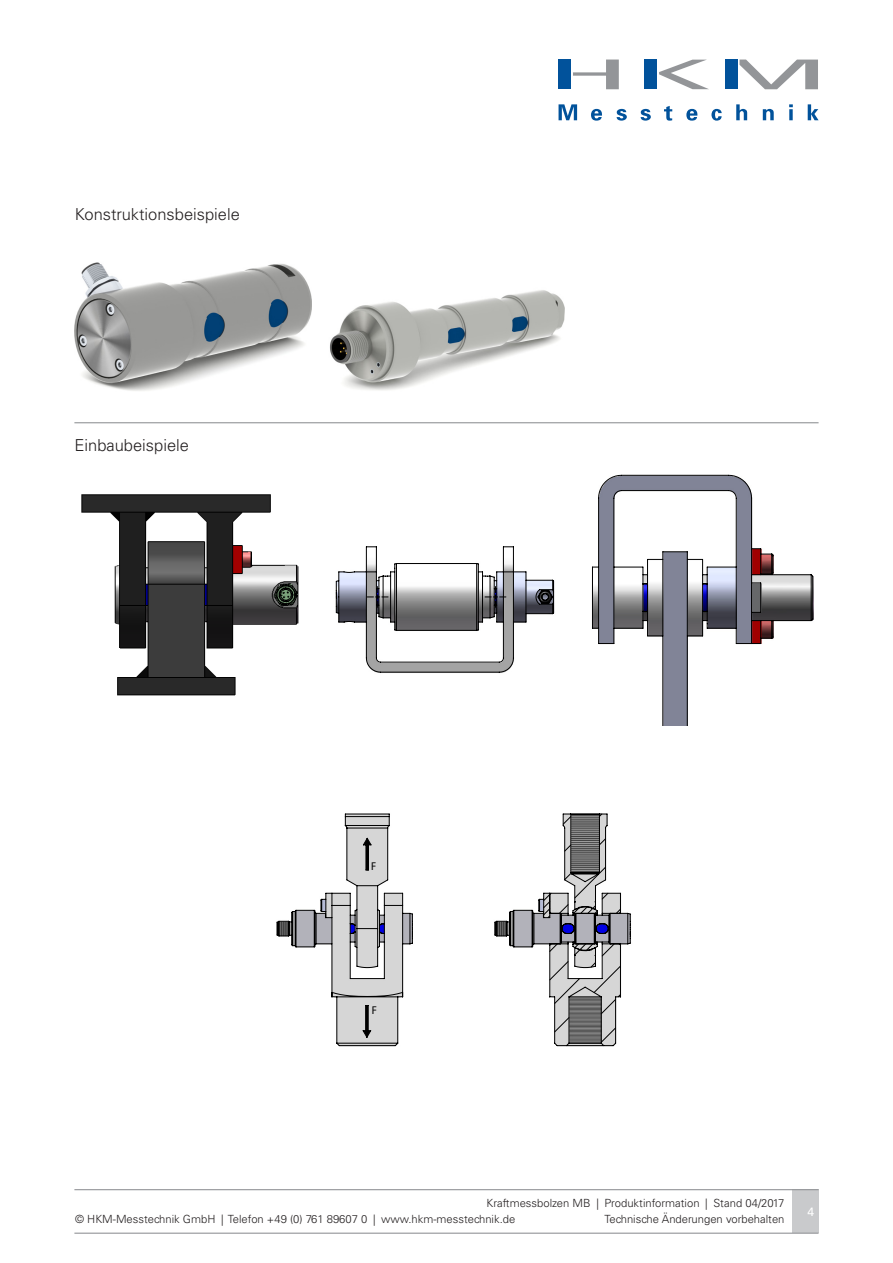
<style>
.page{position:relative;width:893px;height:1263px;background:#fff}
.page>*{position:absolute;margin:0;border:0;box-sizing:border-box;transform-origin:0 0}
.t1{font:300 16.5px "Univers LT Std";color:#231f20}
.t2{font:12px "Univers LT Std";color:#fff}
.t3{font:300 11.25px/16.5px "Univers LT Std";color:#231f20}
.t4{font:10.65px "Univers 57 Condensed";color:#000}
</style>
<div class="page">
<svg style="left:559px;top:104px;width:18px;height:16px"></svg>
<svg style="left:591px;top:109px;width:11px;height:12px"></svg>
<svg style="left:617px;top:109px;width:10px;height:12px"></svg>
<svg style="left:641px;top:109px;width:10px;height:12px"></svg>
<svg style="left:664px;top:106px;width:8px;height:15px"></svg>
<svg style="left:686px;top:109px;width:11px;height:12px"></svg>
<svg style="left:711px;top:109px;width:11px;height:12px"></svg>
<svg style="left:736px;top:104px;width:11px;height:16px"></svg>
<svg style="left:763px;top:109px;width:11px;height:11px"></svg>
<svg style="left:789px;top:109px;width:4px;height:11px"></svg>
<svg style="left:789px;top:104px;width:4px;height:3px"></svg>
<svg style="left:808px;top:104px;width:11px;height:16px"></svg>
<div style="left:558px;top:60px;width:13px;height:29px;background:#01529b"></div>
<div style="left:644px;top:60px;width:13px;height:29px;background:#01529b"></div>
<div style="left:725px;top:60px;width:13px;height:29px;background:#01529b"></div>
<svg style="left:573px;top:60px;width:46px;height:29px"></svg>
<svg style="left:659px;top:60px;width:49px;height:29px"></svg>
<svg style="left:739px;top:60px;width:79px;height:29px"></svg>
<div style="left:792px;top:1189px;width:27px;height:44px;background:#c9cacc"></div>
<hr style="left:74px;top:1189px;width:745px;height:1px;background:#939598">
<hr style="left:74px;top:1232px;width:745px;height:2px;background:#939598">
<img style="left:81px;top:494px;width:218px;height:202px">
<hr style="left:325px;top:1147px;width:236px;height:1px;background:#000">
<hr style="left:325px;top:1136px;width:236px;height:1px;background:#000">
<hr style="left:325px;top:494px;width:1px;height:276px;background:#000">
<hr style="left:325px;top:494px;width:236px;height:1px;background:#000">
<hr style="left:892px;top:494px;width:1px;height:276px;background:#000">
<svg style="left:336px;top:546px;width:218px;height:127px"></svg>
<hr style="left:581px;top:1262px;width:237px;height:1px;background:#000">
<hr style="left:581px;top:433px;width:1px;height:292px;background:#000">
<hr style="left:581px;top:433px;width:237px;height:1px;background:#000">
<hr style="left:892px;top:433px;width:1px;height:292px;background:#000">
<svg style="left:592px;top:474px;width:222px;height:251px"></svg>
<img style="left:74px;top:262px;width:237px;height:129px">
<img style="left:330px;top:290px;width:235px;height:100px">
<hr style="left:74px;top:422px;width:745px;height:1px;background:#939598">
<hr style="left:260px;top:801px;width:1px;height:273px;background:#000">
<hr style="left:260px;top:801px;width:403px;height:1px;background:#000">
<hr style="left:260px;top:1092px;width:403px;height:1px;background:#000">
<hr style="left:684px;top:801px;width:1px;height:273px;background:#000">
<svg style="left:277px;top:814px;width:136px;height:232px"></svg>
<svg style="left:494px;top:813px;width:137px;height:233px"></svg>
<h1 class="t1" style="left:75px;top:205px;width:167px">Konstruktionsbeispiele</h1>
<h1 class="t1" style="left:74px;top:435px;width:116px">Einbaubeispiele</h1>
<p class="t4" style="left:371px;top:860px;width:6px">F</p>
<p class="t4" style="left:372px;top:1003px;width:6px">F</p>
<p class="t3" style="left:75px;top:1194px;width:711px;text-indent:411px">Kraftmessbolzen MB | Produktinformation | Stand 04/2017 © HKM-Messtechnik GmbH | Telefon +49 (0) 761 89607 0 | www.hkm-messtechnik.de</p>
<p class="t3" style="left:604px;top:1211px;width:182px">Technische Änderungen vorbehalten</p>
<p class="t2" style="left:808px;top:1204px;width:8px">4</p>
</div>
